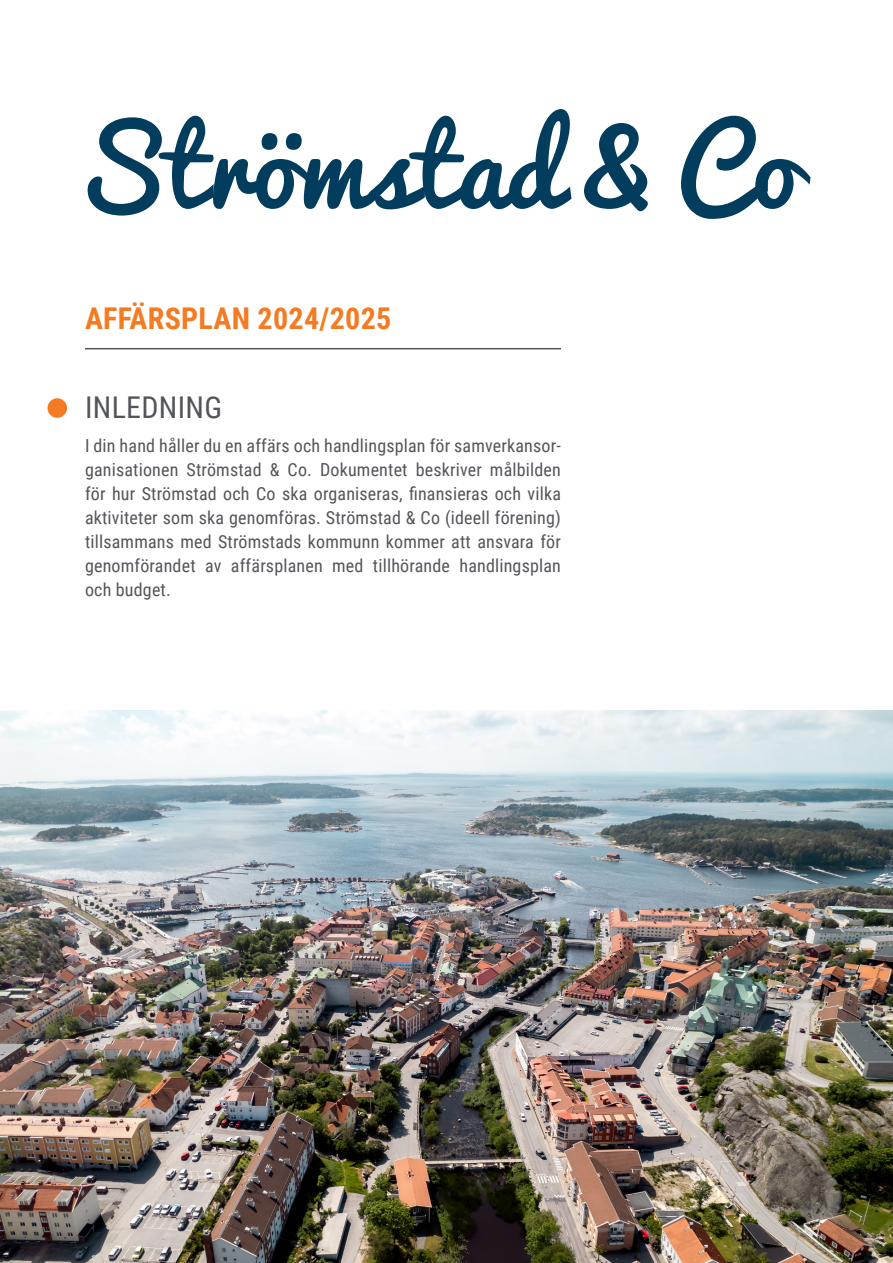
<style>
.page{position:relative;width:893px;height:1263px;background:#fff}
.page>*{position:absolute;margin:0;border:0;box-sizing:border-box;transform-origin:0 0}
.t1{font:106.5px "Pacifico";letter-spacing:.01em;color:#023d5d}
.Rubbe_fet{font:700 30px "Roboto Condensed";letter-spacing:.01em;color:#f47b21}
.rubbe_smal{font:30px "Roboto Condensed";letter-spacing:.01em;color:#54555a}
.bröd{font:18px/24px "Roboto Condensed";letter-spacing:.01em;color:#54555a;text-align:justify}
</style>
<div class="page">
<hr style="left:85px;top:348px;width:476px;height:1px;background:#54555a">
<div style="left:48px;top:398px;width:19px;height:20px;background:#f47b21;border-radius:50%"></div>
<img style="left:0;top:710px;width:893px;height:553px">
<p class="t1" style="left:74px;top:110px;width:724px">Strömstad &amp; Co</p>
<p class="Rubbe_fet" style="left:85px;top:297px;width:308px">AFFÄRSPLAN 2024/2025</p>
<p class="rubbe_smal" style="left:85px;top:386px;width:139px">INLEDNING</p>
<p class="bröd" style="left:85px;top:432px;width:477px">I din hand håller du en affärs och handlingsplan för samverkansor&shy;ganisationen Strömstad &amp; Co. Dokumentet beskriver målbilden för hur Strömstad och Co ska organiseras, finansieras och vilka aktiviteter som ska genomföras. Strömstad &amp; Co (ideell förening) tillsammans med Strömstads kommunn kommer att ansvara för genomförandet av affärsplanen med tillhörande handlingsplan och budget.</p>
</div>
